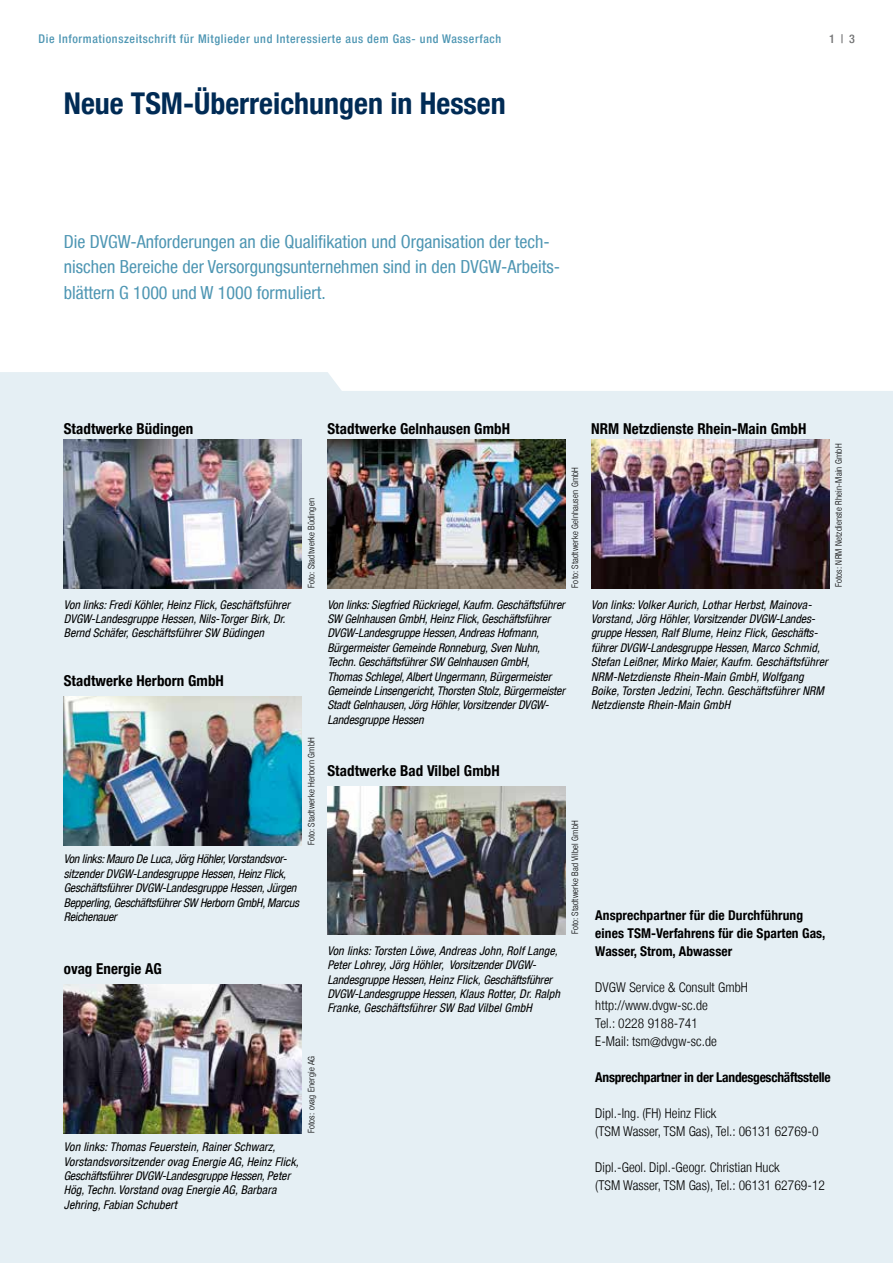
<style>
.page{position:relative;width:893px;height:1263px;background:#fff}
.page>*{position:absolute;margin:0;border:0;box-sizing:border-box;transform-origin:0 0}
.t1{font:700 condensed 30px "Helvetica Neue LT";color:#002b55}
.t2{font:condensed 18px/25.5px "Helvetica Neue LT";color:#4e96b3}
.t3{font:700 condensed 15px "Helvetica Neue LT";letter-spacing:.005em;color:#000}
.t4{font:300 condensed 13.5px/18px "Helvetica Neue LT";letter-spacing:.005em;color:#000}
.t5{font:700 condensed 13.5px/18px "Helvetica Neue LT";letter-spacing:.005em;color:#000}
.t6{font:700 condensed 13.5px "Helvetica Neue LT";letter-spacing:-.02em;color:#000}
.t7{font:italic condensed 12px/14.4px "Helvetica Neue LT";letter-spacing:.01em;color:#000}
.t8{font:italic condensed 12px/14.4px "Helvetica Neue LT";letter-spacing:-.01em;color:#000}
.t9{font:500 condensed 12px "Helvetica Neue LT";letter-spacing:.05em;color:#4e96b3}
.t10{font:500 condensed 12px "Helvetica Neue LT";color:#707172}
.t11{font:300 condensed 9px "Helvetica Neue LT";letter-spacing:.02em;color:#000}
</style>
<div class="page">
<div style="left:0;top:372px;width:893px;height:891px;background:#e5eff4"></div>
<img style="left:64px;top:439px;width:238px;height:149px">
<img style="left:327px;top:439px;width:239px;height:149px">
<img style="left:327px;top:786px;width:239px;height:149px">
<img style="left:64px;top:696px;width:238px;height:149px">
<img style="left:591px;top:439px;width:238px;height:149px">
<img style="left:64px;top:984px;width:238px;height:149px">
<p class="t9" style="left:39px;top:31px;width:464px">Die Informationszeitschrift für Mitglieder und Interessierte aus dem Gas- und Wasserfach</p>
<p class="t10" style="left:829px;top:31px;width:27px">1 | 3</p>
<h1 class="t1" style="left:64px;top:85px;width:444px">Neue TSM-Überreichungen in Hessen</h1>
<h2 class="t2" style="left:64px;top:228px;width:498px">Die DVGW-Anforderungen an die Qualifikation und Organisation der tech&shy;nischen Bereiche der Versorgungsunternehmen sind in den DVGW-Arbeits&shy;blättern G 1000 und W 1000 formuliert.</h2>
<p class="t3" style="left:64px;top:420px;width:131px">Stadtwerke Büdingen</p>
<p class="t3" style="left:327px;top:420px;width:184px">Stadtwerke Gelnhausen GmbH</p>
<p class="t8" style="left:64px;top:597px;width:228px">Von links: Fredi Köhler, Heinz Flick, Geschäftsführer<br>DVGW-Landesgruppe Hessen, Nils-Torger Birk, Dr.<br>Bernd Schäfer, Geschäftsführer SW Büdingen</p>
<p class="t3" style="left:64px;top:672px;width:162px">Stadtwerke Herborn GmbH</p>
<p class="t11" style="left:306px;top:588px;width:91px;rotate:-90deg">Foto: Stadtwerke Büdingen</p>
<p class="t8" style="left:64px;top:852px;width:237px">Von links: Mauro De Luca, Jörg Höhler, Vorstandsvor&shy;sitzender DVGW-Landesgruppe Hessen, Heinz Flick, Geschäftsführer DVGW-Landesgruppe Hessen, Jürgen Bepperling, Geschäftsführer SW Herborn GmbH, Marcus Reichenauer</p>
<p class="t11" style="left:306px;top:845px;width:109px;rotate:-90deg">Foto: Stadtwerke Herborn GmbH</p>
<p class="t3" style="left:64px;top:960px;width:100px">ovag Energie AG</p>
<p class="t11" style="left:570px;top:587px;width:122px;rotate:-90deg">Foto: Stadtwerke Gelnhausen GmbH</p>
<p class="t8" style="left:327px;top:597px;width:239px">Von links: Siegfried Rückriegel, Kaufm. Geschäftsführer SW Gelnhausen GmbH, Heinz Flick, Geschäftsführer DVGW-Landesgruppe Hessen, Andreas Hofmann, Bürgermeister Gemeinde Ronneburg, Sven Nuhn, Techn. Geschäftsführer SW Gelnhausen GmbH, Thomas Schlegel, Albert Ungermann, Bürgermeister Gemeinde Linsengericht, Thorsten Stolz, Bürgermeister Stadt Gelnhausen, Jörg Höhler, Vorsitzender DVGW-Landesgruppe Hessen</p>
<p class="t3" style="left:327px;top:762px;width:174px">Stadtwerke Bad Vilbel GmbH</p>
<p class="t7" style="left:327px;top:943px;width:234px">Von links: Torsten Löwe, Andreas John, Rolf Lange, Peter Lohrey, Jörg Höhler, Vorsitzender DVGW-Landesgruppe Hessen, Heinz Flick, Geschäftsführer DVGW-Landesgruppe Hessen, Klaus Rotter, Dr. Ralph Franke, Geschäftsführer SW Bad Vilbel GmbH</p>
<p class="t11" style="left:570px;top:934px;width:115px;rotate:-90deg">Foto: Stadtwerke Bad Vilbel GmbH</p>
<p class="t7" style="left:64px;top:1140px;width:237px">Von links: Thomas Feuerstein, Rainer Schwarz, Vorstandsvorsitzender ovag Energie AG, Heinz Flick, Geschäftsführer DVGW-Landesgruppe Hessen, Peter Hög, Techn. Vorstand ovag Energie AG, Barbara Jehring, Fabian Schubert</p>
<p class="t11" style="left:306px;top:1133px;width:79px;rotate:-90deg">Fotos: ovag Energie AG</p>
<p class="t3" style="left:591px;top:420px;width:217px">NRM Netzdienste Rhein-Main GmbH</p>
<p class="t11" style="left:833px;top:587px;width:145px;rotate:-90deg">Fotos: NRM Netzdienste Rhein-Main GmbH</p>
<p class="t7" style="left:591px;top:597px;width:238px">Von links: Volker Aurich, Lothar Herbst, Mainova-Vorstand, Jörg Höhler, Vorsitzender DVGW-Landes&shy;gruppe Hessen, Ralf Blume, Heinz Flick, Geschäfts&shy;führer DVGW-Landesgruppe Hessen, Marco Schmid, Stefan Leißner, Mirko Maier, Kaufm. Geschäftsführer NRM-Netzdienste Rhein-Main GmbH, Wolfgang Boike, Torsten Jedzini, Techn. Geschäftsführer NRM Netzdienste Rhein-Main GmbH</p>
<p class="t5" style="left:595px;top:906px;width:232px">Ansprechpartner für die Durchführung eines TSM-Verfahrens für die Sparten Gas,<br>Wasser, Strom, Abwasser</p>
<p class="t4" style="left:595px;top:978px;width:154px">DVGW Service &amp; Consult GmbH http://www.dvgw-sc.de<br>Tel.: 0228 9188-741<br>E-Mail: tsm@dvgw-sc.de</p>
<p class="t6" style="left:595px;top:1069px;width:237px">Ansprechpartner in der Landesgeschäftsstelle</p>
<p class="t4" style="left:595px;top:1104px;width:225px">Dipl.-Ing. (FH) Heinz Flick<br>(TSM Wasser, TSM Gas), Tel.: 06131 62769-0</p>
<p class="t4" style="left:595px;top:1158px;width:231px">Dipl.-Geol. Dipl.-Geogr. Christian Huck<br>(TSM Wasser, TSM Gas), Tel.: 06131 62769-12</p>
</div>
